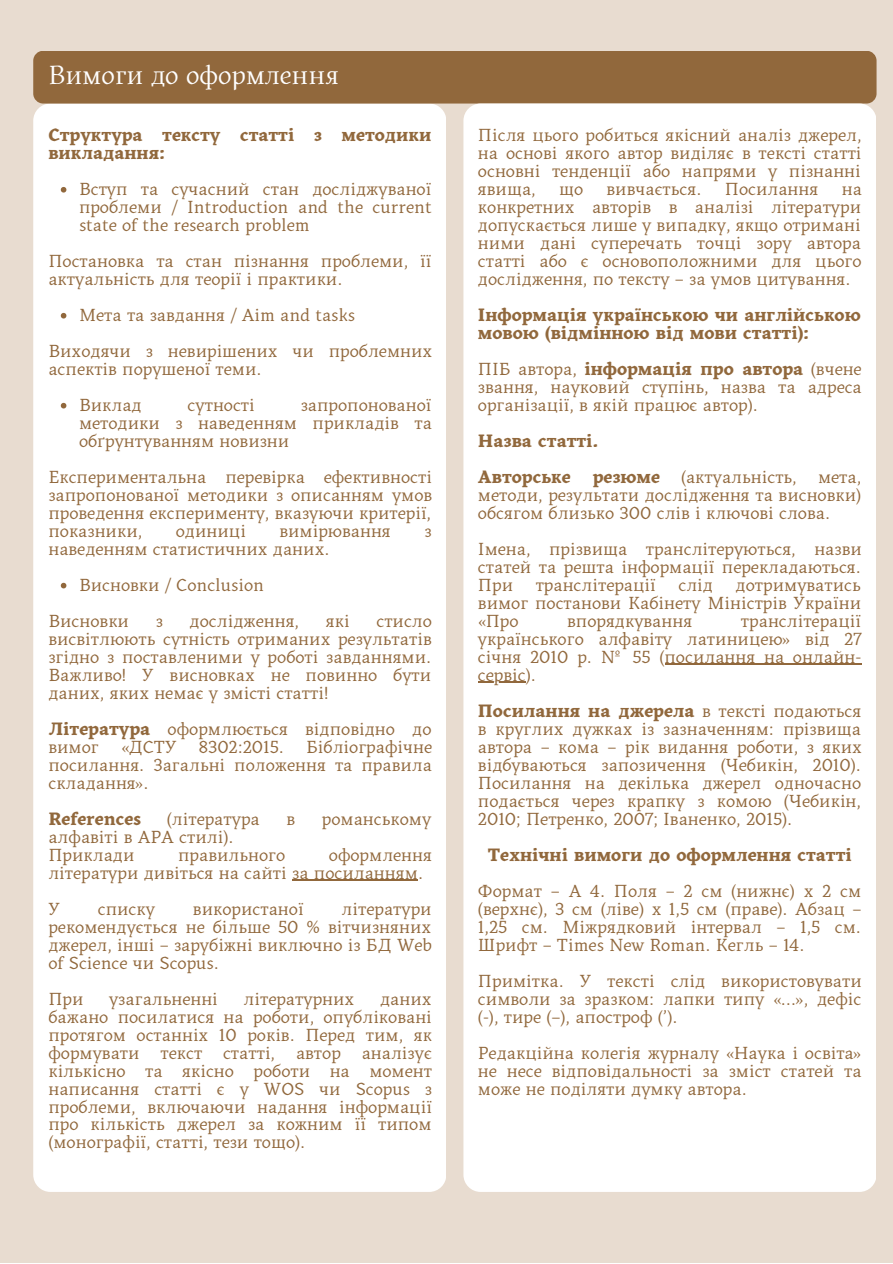
<style>
.page{position:relative;width:893px;height:1264px;background:#fff}
.page>*{position:absolute;margin:0;border:0;box-sizing:border-box;transform-origin:0 0}
.t1{font:26.85px "Kitsch";color:#fff}
.t2{font:18px/18px "Kitsch Text";color:#91683c;text-align:justify}
.t3{font:700 18px/18px "Kitsch Text";color:#91683c}
.s1{font-weight:700}
.s2{font-weight:400}
</style>
<div class="page">
<div style="left:0;top:0;width:892px;height:1262px;background:#e8dcd0"></div>
<div style="left:33px;top:104px;width:412px;height:1087px;background:#fff;border-radius:17px"></div>
<div style="left:33px;top:51px;width:843px;height:53px;background:#91683c;border-radius:10px"></div>
<svg style="left:61px;top:187px;width:5px;height:5px"></svg>
<svg style="left:61px;top:313px;width:5px;height:5px"></svg>
<svg style="left:61px;top:403px;width:5px;height:5px"></svg>
<svg style="left:61px;top:583px;width:5px;height:5px"></svg>
<hr style="left:292px;top:879px;width:126px;height:1px;background:#91683c">
<div style="left:463px;top:104px;width:412px;height:1087px;background:#fff;border-radius:17px"></div>
<hr style="left:664px;top:663px;width:197px;height:2px;background:#91683c">
<hr style="left:478px;top:681px;width:47px;height:2px;background:#91683c">
<h1 class="t1" style="left:48px;top:59px;width:292px">Вимоги до оформлення</h1>
<p class="t3" style="left:48px;top:127px;width:384px">Структура тексту статті з методики викладання:</p>
<p class="t2" style="left:79px;top:181px;width:354px">Вступ та сучасний стан досліджуваної проблеми / Introduction and the current state of the research problem</p>
<p class="t2" style="left:48px;top:253px;width:384px">Постановка та стан пізнання проблеми, її актуальність для теорії і практики.</p>
<p class="t2" style="left:79px;top:307px;width:278px">Мета та завдання / Aim and tasks</p>
<p class="t2" style="left:48px;top:343px;width:385px">Виходячи з невирішених чи проблемних аспектів порушеної теми.</p>
<p class="t2" style="left:79px;top:397px;width:64px">Виклад</p>
<p class="t2" style="left:187px;top:397px;width:69px">сутності</p>
<p class="t2" style="left:79px;top:397px;width:354px;text-indent:222px">запропонованої методики з наведенням прикладів та обґрунтуванням новизни</p>
<p class="t2" style="left:48px;top:469px;width:385px">Експериментальна перевірка ефективності запропонованої методики з описанням умов проведення експерименту, вказуючи критерії, показники,</p>
<p class="t2" style="left:176px;top:523px;width:72px">одиниці</p>
<p class="t2" style="left:279px;top:523px;width:113px">вимірювання</p>
<p class="t2" style="left:424px;top:523px;width:9px">з</p>
<p class="t2" style="left:48px;top:541px;width:282px">наведенням статистичних даних.</p>
<p class="t2" style="left:79px;top:577px;width:186px">Висновки / Conclusion</p>
<p class="t2" style="left:48px;top:613px;width:82px">Висновки</p>
<p class="t2" style="left:156px;top:613px;width:9px">з</p>
<p class="t2" style="left:190px;top:613px;width:111px">дослідження,</p>
<p class="t2" style="left:326px;top:613px;width:25px">які</p>
<p class="t2" style="left:48px;top:613px;width:385px;text-indent:328px">стисло висвітлюють сутність отриманих результатів згідно з поставленими у роботі завданнями.<br>Важливо! У висновках не повинно бути даних, яких немає у змісті статті!</p>
<p class="t2" style="left:48px;top:720px;width:385px"><span class="s1">Література</span> оформлюється відповідно до вимог «ДСТУ 8302:2015. Бібліографічне посилання. Загальні положення та правила складання».</p>
<p class="t3" style="left:48px;top:810px;width:94px">References</p>
<p class="t2" style="left:167px;top:810px;width:94px">(література</p>
<p class="t2" style="left:286px;top:810px;width:10px">в</p>
<p class="t2" style="left:322px;top:810px;width:111px">романському</p>
<p class="t2" style="left:48px;top:828px;width:187px">алфавіті в АРА стилі).<br>Приклади</p>
<p class="t2" style="left:48px;top:846px;width:385px;text-indent:280px">оформлення літератури дивіться на сайті за посиланням.</p>
<p class="t2" style="left:48px;top:900px;width:13px">У</p>
<p class="t2" style="left:98px;top:900px;width:59px">списку</p>
<p class="t2" style="left:193px;top:900px;width:112px">використаної</p>
<p class="t2" style="left:178px;top:846px;width:109px">правильного</p>
<p class="t2" style="left:48px;top:900px;width:385px;text-indent:293px">літератури рекомендується не більше 50 % вітчизняних джерел, інші – зарубіжні виключно із БД Web of Science чи Scopus.</p>
<p class="t2" style="left:48px;top:990px;width:37px">При</p>
<p class="t2" style="left:109px;top:990px;width:110px">узагальненні</p>
<p class="t2" style="left:243px;top:990px;width:112px">літературних</p>
<p class="t2" style="left:48px;top:990px;width:385px;text-indent:331px">даних бажано посилатися на роботи, опубліковані протягом останніх 10 років. Перед тим, як формувати текст статті, автор аналізує кількісно та якісно роботи на момент написання статті є у WOS чи Scopus з проблеми, включаючи надання інформації про кількість джерел за кожним її типом (монографії, статті, тези тощо).</p>
<p class="t2" style="left:478px;top:127px;width:385px">Після цього робиться якісний аналіз джерел, на основі якого автор виділяє в тексті статті основні тенденції або напрями у пізнанні явища,</p>
<p class="t2" style="left:559px;top:181px;width:26px">що</p>
<p class="t2" style="left:606px;top:181px;width:96px">вивчається.</p>
<p class="t2" style="left:724px;top:181px;width:95px">Посилання</p>
<p class="t2" style="left:478px;top:181px;width:385px;text-indent:364px">на конкретних авторів в аналізі літератури допускається лише у випадку, якщо отримані ними дані суперечать точці зору автора статті або є основоположними для цього дослідження, по тексту – за умов цитування.</p>
<p class="t3" style="left:478px;top:307px;width:384px">Інформація українською чи англійською мовою (відмінною від мови статті):</p>
<p class="t2" style="left:478px;top:361px;width:385px">ПІБ автора, <span class="s1">інформація про автора</span> (вчене звання, науковий ступінь, назва та адреса організації, в якій працює автор).</p>
<p class="t3" style="left:478px;top:424px;width:385px;line-height:36px">Назва статті.<br>Авторське резюме <span class="s2">(актуальність, мета,</span></p>
<p class="t2" style="left:478px;top:487px;width:385px">методи, результати дослідження та висновки) обсягом близько 300 слів і ключові слова.</p>
<p class="t2" style="left:478px;top:541px;width:385px">Імена, прізвища транслітеруються, назви статей та решта інформації перекладаються.<br>При</p>
<p class="t2" style="left:535px;top:577px;width:122px">транслітерації</p>
<p class="t2" style="left:678px;top:577px;width:36px">слід</p>
<p class="t2" style="left:478px;top:577px;width:384px;text-indent:258px">дотримуватись вимог постанови Кабінету Міністрів України «Про</p>
<p class="t2" style="left:478px;top:613px;width:385px;text-indent:263px">транслітерації українського алфавіту латиницею» від 27 січня 2010 р. № 55 (посилання на онлайн&shy;сервіс).</p>
<p class="t2" style="left:478px;top:702px;width:385px"><span class="s1">Посилання на джерела</span> в тексті подаються в круглих дужках із зазначенням: прізвища автора – кома – рік видання роботи, з яких відбуваються запозичення (Чебикін, 2010).<br>Посилання на декілька джерел одночасно подається через крапку з комою (Чебикін, 2010; Петренко, 2007; Іваненко, 2015).</p>
<p class="t3" style="left:488px;top:846px;width:365px">Технічні вимоги до оформлення статті</p>
<p class="t2" style="left:478px;top:882px;width:385px">Формат – А 4. Поля – 2 см (нижнє) х 2 см (верхнє), 3 см (ліве) х 1,5 см (праве). Абзац – 1,25 см. Міжрядковий інтервал – 1,5 см.<br>Шрифт – Times New Roman. Кегль – 14.</p>
<p class="t2" style="left:478px;top:972px;width:385px">Примітка. У тексті слід використовувати символи за зразком: лапки типу «…», дефіс (-), тире (–), апостроф (’).</p>
<p class="t2" style="left:478px;top:1044px;width:385px">Редакційна колегія журналу «Наука і освіта» не несе відповідальності за зміст статей та може не поділяти думку автора.</p>
<p class="t2" style="left:567px;top:613px;width:127px">впорядкування</p>
</div>
